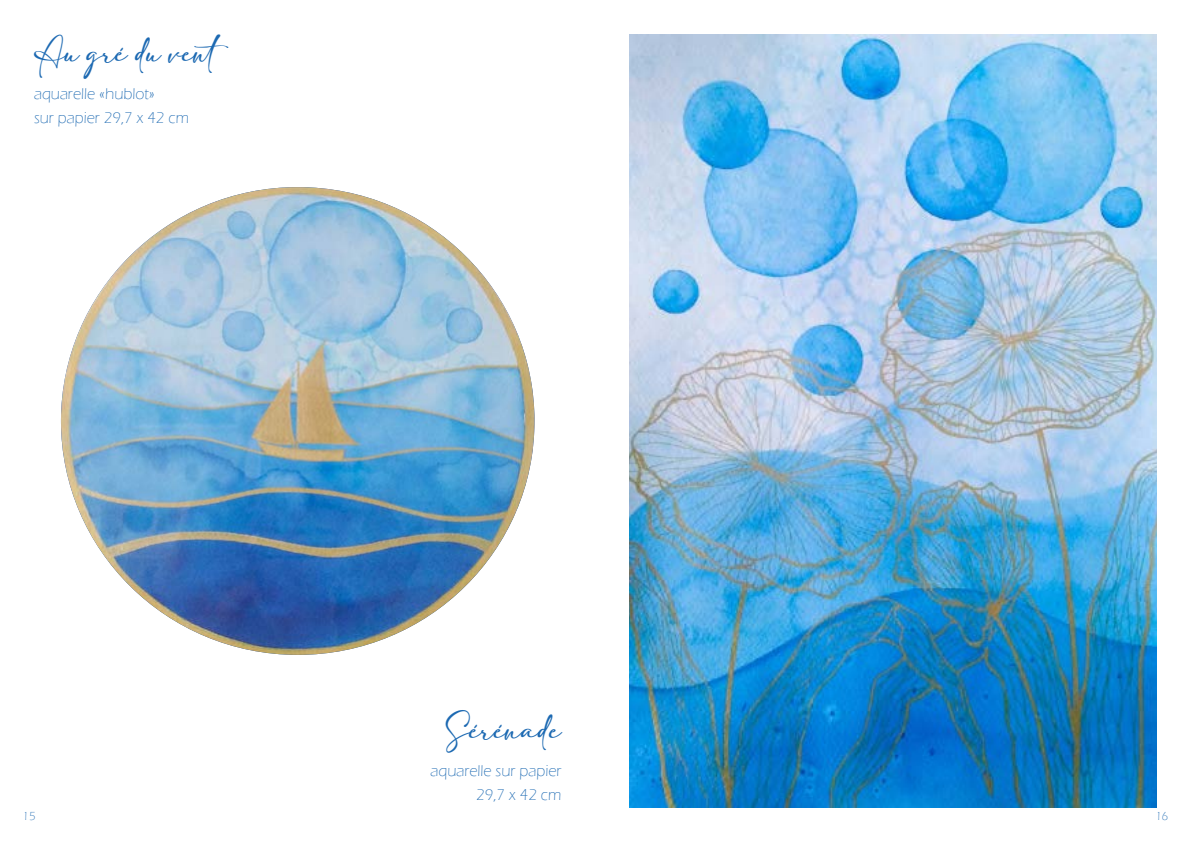
<style>
.page{position:relative;width:1191px;height:842px;background:#fff}
.page>*{position:absolute;margin:0;border:0;box-sizing:border-box;transform-origin:0 0}
.t1{font:22px "adelia";color:#1c69b2}
.t2{font:300 16px/24px "Eras ITC";color:#1c69b2;text-align:right}
.t3{font:300 12px "Eras ITC";color:#1c69b2}
</style>
<div class="page">
<img style="left:629px;top:34px;width:528px;height:774px">
<img style="left:61px;top:187px;width:473px;height:468px">
<h1 class="t1" style="left:34px;top:41px;width:197px">Au gré du vent</h1>
<p class="t2" style="left:34px;top:82px;width:157px;text-align:left">aquarelle «hublot»<br>sur papier 29,7 x 42 cm</p>
<h1 class="t1" style="left:446px;top:719px;width:117px">Sérénade</h1>
<p class="t2" style="left:430px;top:759px;width:132px">aquarelle sur papier<br>29,7 x 42 cm</p>
<p class="t3" style="left:23px;top:810px;width:14px">15</p>
<p class="t3" style="left:1155px;top:810px;width:14px">16</p>
</div>
